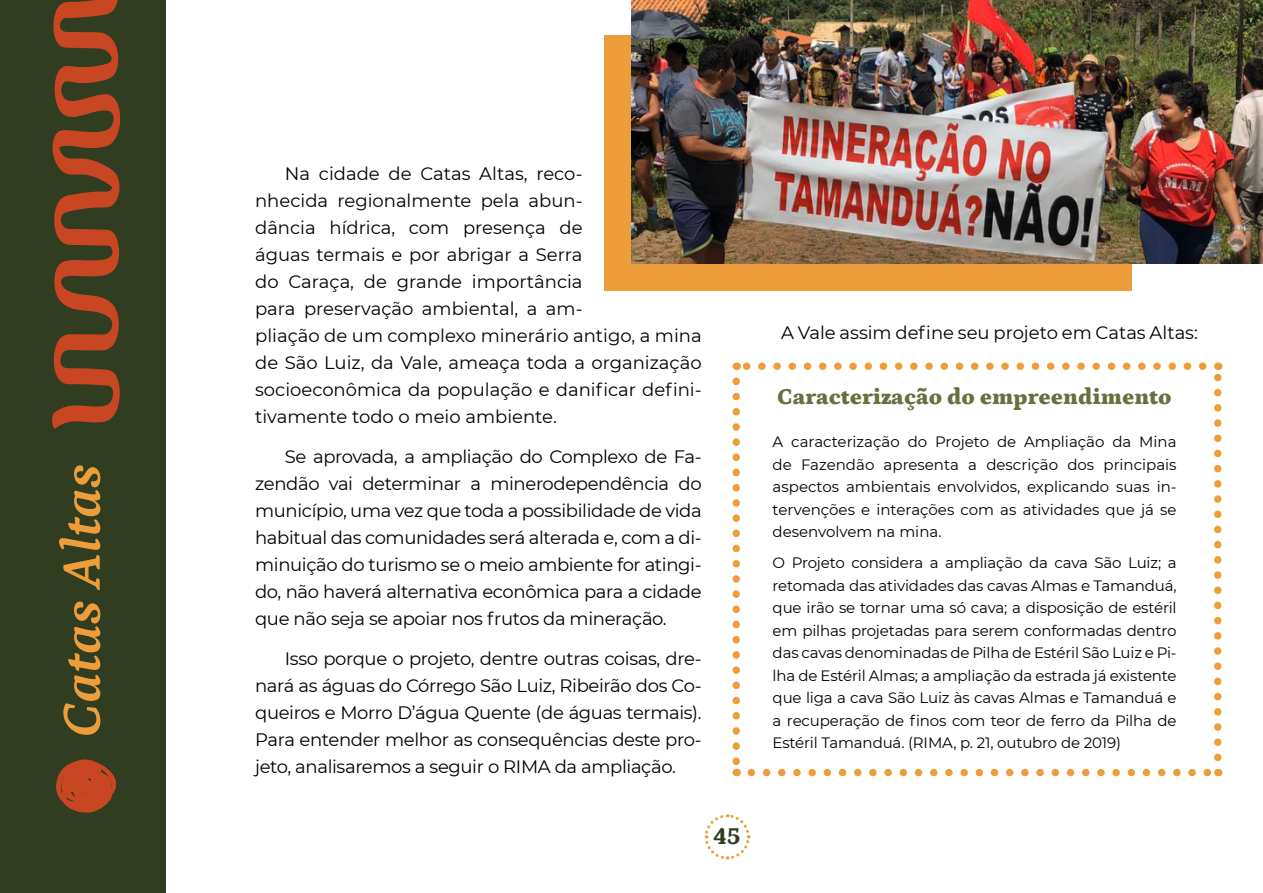
<style>
.page{position:relative;width:1263px;height:893px;background:#fff}
.page>*{position:absolute;margin:0;border:0;box-sizing:border-box;transform-origin:0 0}
.t1{font:italic 700 55.5px "Petrona";color:#ed9e3b}
.t2{font:800 24px "Petrona";color:#303d20}
.t3{font:900 22.5px "Petrona";color:#66713f}
.t4{font:18px/27px "Montserrat";color:#000;text-align:justify}
.t5{font:15px/22.5px "Montserrat";letter-spacing:-.01em;color:#000;text-align:justify}
</style>
<div class="page">
<svg style="left:704px;top:814px;width:47px;height:46px"></svg>
<div style="left:604px;top:35px;width:527px;height:255px;background:#ed9e3b"></div>
<div style="left:0;top:0;width:166px;height:893px;background:#303d20"></div>
<svg style="left:52px;top:0;width:69px;height:429px"></svg>
<svg style="left:751px;top:769px;width:459px;height:7px"></svg>
<svg style="left:744px;top:362px;width:459px;height:8px"></svg>
<svg style="left:732px;top:381px;width:8px;height:395px"></svg>
<svg style="left:1214px;top:362px;width:7px;height:395px"></svg>
<img style="left:631px;top:0;width:632px;height:264px">
<svg style="left:56px;top:759px;width:61px;height:54px"></svg>
<h1 class="t1" style="left:40px;top:737px;width:275px;rotate:-90deg">Catas Altas</h1>
<p class="t4" style="left:255px;top:160px;width:448px;text-align:left;text-indent:30px">Na cidade de Catas Altas, reco-<br>nhecida regionalmente pela abun-<br>dância hídrica, com presença de<br>águas termais e por abrigar a Serra<br>do Caraça, de grande importância<br>para preservação ambiental, a am-<br>pliação de um complexo minerário antigo, a mina de São Luiz, da Vale, ameaça toda a organização socioeconômica da população e danificar defini&shy;tivamente todo o meio ambiente.</p>
<p class="t4" style="left:255px;top:443px;width:448px;text-indent:30px">Se aprovada, a ampliação do Complexo de Fa&shy;zendão vai determinar a minerodependência do município, uma vez que toda a possibilidade de vida habitual das comunidades será alterada e, com a di&shy;minuição do turismo se o meio ambiente for atingi&shy;do, não haverá alternativa econômica para a cidade que não seja se apoiar nos frutos da mineração.</p>
<p class="t4" style="left:255px;top:644px;width:448px;text-indent:30px">Isso porque o projeto, dentre outras coisas, dre&shy;nará as águas do Córrego São Luiz, Ribeirão dos Co&shy;queiros e Morro D’água Quente (de águas termais).<br>Para entender melhor as consequências deste pro&shy;jeto, analisaremos a seguir o RIMA da ampliação.</p>
<h2 class="t2" style="left:713px;top:818px;width:29px">45</h2>
<p class="t4" style="left:781px;top:318px;width:418px">A Vale assim define seu projeto em Catas Altas:</p>
<p class="t3" style="left:777px;top:379px;width:396px">Caracterização do empreendimento</p>
<p class="t5" style="left:773px;top:430px;width:405px">A caracterização do Projeto de Ampliação da Mina de Fazendão apresenta a descrição dos principais aspectos ambientais envolvidos, explicando suas in&shy;tervenções e interações com as atividades que já se desenvolvem na mina.</p>
<p class="t5" style="left:773px;top:551px;width:405px">O Projeto considera a ampliação da cava São Luiz; a retomada das atividades das cavas Almas e Tamanduá, que irão se tornar uma só cava; a disposição de estéril em pilhas projetadas para serem conformadas dentro das cavas denominadas de Pilha de Estéril São Luiz e Pi&shy;lha de Estéril Almas; a ampliação da estrada já existente que liga a cava São Luiz às cavas Almas e Tamanduá e a recuperação de finos com teor de ferro da Pilha de</p>
<p class="t5" style="left:773px;top:731px;width:350px">Estéril Tamanduá. (RIMA, p. 21, outubro de 2019)</p>
</div>
